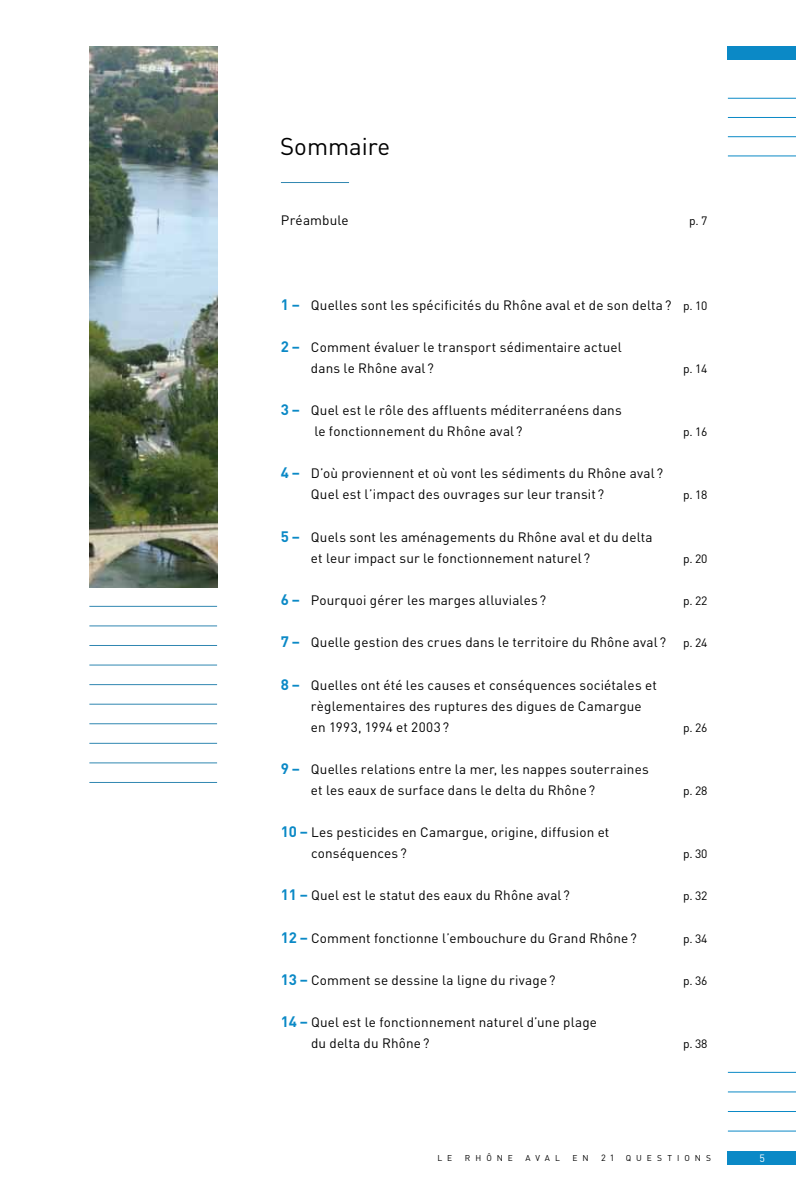
<style>
.page{position:relative;width:796px;height:1191px;background:#fff}
.page>*{position:absolute;margin:0;border:0;box-sizing:border-box;transform-origin:0 0}
.t1{font:24px "DIN Pro";color:#000}
.t2{font:13.5px/21px "DIN Pro";letter-spacing:.01em;color:#000}
.t3{font:12px "DIN Pro";letter-spacing:-.02em;color:#000}
.t4{font:10.5px "DIN Pro";color:#fff}
.t5{font:9px "DIN Pro";color:#000}
.t6{font:8.4px "DIN Pro";letter-spacing:.595em;color:#000}
.s1{font-weight:700;font-size:15px;color:#0b89c6}
.s2{font-size:12px}
</style>
<div class="page">
<div style="left:727px;top:1150px;width:68px;height:14px;background:#0b89c6"></div>
<hr style="left:727px;top:1072px;width:68px;height:1px;background:#0b89c6">
<hr style="left:727px;top:1091px;width:68px;height:1px;background:#0b89c6">
<hr style="left:727px;top:1111px;width:68px;height:1px;background:#0b89c6">
<hr style="left:727px;top:1130px;width:68px;height:1px;background:#0b89c6">
<div style="left:727px;top:46px;width:68px;height:14px;background:#0b89c6"></div>
<hr style="left:727px;top:98px;width:68px;height:1px;background:#0b89c6">
<hr style="left:727px;top:117px;width:68px;height:1px;background:#0b89c6">
<hr style="left:727px;top:136px;width:68px;height:1px;background:#0b89c6">
<hr style="left:727px;top:156px;width:68px;height:1px;background:#0b89c6">
<hr style="left:89px;top:606px;width:128px;height:1px;background:#3087b1">
<hr style="left:89px;top:625px;width:128px;height:1px;background:#3087b1">
<hr style="left:89px;top:645px;width:128px;height:1px;background:#3087b1">
<hr style="left:89px;top:664px;width:128px;height:1px;background:#3087b1">
<hr style="left:89px;top:684px;width:128px;height:1px;background:#3087b1">
<hr style="left:89px;top:704px;width:128px;height:1px;background:#3087b1">
<hr style="left:89px;top:723px;width:128px;height:1px;background:#3087b1">
<hr style="left:89px;top:743px;width:128px;height:1px;background:#3087b1">
<hr style="left:89px;top:762px;width:128px;height:1px;background:#3087b1">
<hr style="left:89px;top:782px;width:128px;height:1px;background:#3087b1">
<hr style="left:281px;top:182px;width:68px;height:1px;background:#3087b1">
<img style="left:89px;top:46px;width:128px;height:541px">
<h1 class="t1" style="left:280px;top:128px;width:111px">Sommaire</h1>
<p class="t2" style="left:281px;top:208px;width:69px">Préambule</p>
<p class="t3" style="left:688px;top:211px;width:20px">p. 7</p>
<p class="t2" style="left:281px;top:293px;width:428px"><span class="s1">1 –</span> Quelles sont les spécificités du Rhône aval et de son delta? <span class="s2">p. 10</span></p>
<p class="t2" style="left:311px;top:335px;width:312px;text-indent:-30px"><span class="s1">2 –</span> Comment évaluer le transport sédimentaire actuel dans le Rhône aval ?</p>
<p class="t3" style="left:682px;top:359px;width:26px">p. 14</p>
<p class="t2" style="left:314px;top:398px;width:309px;text-indent:-33px"><span class="s1">3 –</span> Quel est le rôle des affluents méditerranéens dans le fonctionnement du Rhône aval ?</p>
<p class="t2" style="left:311px;top:462px;width:353px;text-indent:-30px"><span class="s1">4 –</span> D’où proviennent et où vont les sédiments du Rhône aval ?<br>Quel est l’impact des ouvrages sur leur transit ?</p>
<p class="t2" style="left:311px;top:525px;width:343px;text-indent:-30px"><span class="s1">5 –</span> Quels sont les aménagements du Rhône aval et du delta et leur impact sur le fonctionnement naturel ?</p>
<p class="t3" style="left:682px;top:422px;width:26px">p. 16</p>
<p class="t3" style="left:682px;top:485px;width:26px">p. 18</p>
<p class="t3" style="left:682px;top:549px;width:26px">p. 20</p>
<p class="t2" style="left:281px;top:588px;width:267px"><span class="s1">6 –</span> Pourquoi gérer les marges alluviales ?</p>
<p class="t3" style="left:682px;top:591px;width:26px">p. 22</p>
<p class="t2" style="left:281px;top:630px;width:428px"><span class="s1">7 –</span> Quelle gestion des crues dans le territoire du Rhône aval ? <span class="s2">p. 24</span></p>
<p class="t2" style="left:311px;top:673px;width:347px;text-indent:-30px"><span class="s1">8 –</span> Quelles ont été les causes et conséquences sociétales et règlementaires des ruptures des digues de Camargue en 1993, 1994 et 2003?</p>
<p class="t3" style="left:682px;top:717px;width:26px">p. 26</p>
<p class="t2" style="left:311px;top:757px;width:339px;text-indent:-30px"><span class="s1">9 –</span> Quelles relations entre la mer, les nappes souterraines et les eaux de surface dans le delta du Rhône?</p>
<p class="t2" style="left:311px;top:820px;width:300px;text-indent:-30px"><span class="s1">10 –</span> Les pesticides en Camargue, origine, diffusion et conséquences ?</p>
<p class="t3" style="left:682px;top:781px;width:26px">p. 28</p>
<p class="t3" style="left:682px;top:844px;width:26px">p. 30</p>
<p class="t2" style="left:281px;top:883px;width:290px"><span class="s1">11 –</span> Quel est le statut des eaux du Rhône aval ?</p>
<p class="t3" style="left:682px;top:886px;width:26px">p. 32</p>
<p class="t2" style="left:281px;top:926px;width:357px"><span class="s1">12 –</span> Comment fonctionne l’embouchure du Grand Rhône?</p>
<p class="t3" style="left:682px;top:929px;width:26px">p. 34</p>
<p class="t2" style="left:281px;top:968px;width:276px"><span class="s1">13 –</span> Comment se dessine la ligne du rivage?</p>
<p class="t3" style="left:682px;top:971px;width:26px">p. 36</p>
<p class="t2" style="left:311px;top:1010px;width:287px;text-indent:-30px"><span class="s1">14 –</span> Quel est le fonctionnement naturel d’une plage du delta du Rhône?</p>
<p class="t3" style="left:682px;top:1034px;width:26px">p. 38</p>
<p class="t6" style="left:437px;top:1151px;width:16px">L E</p>
<p class="t6" style="left:464px;top:1151px;width:49px">RHÔNE</p>
<p class="t6" style="left:525px;top:1151px;width:36px">AVAL</p>
<p class="t6" style="left:572px;top:1151px;width:18px">E N</p>
<p class="t5" style="left:601px;top:1151px;width:15px">2 1</p>
<p class="t6" style="left:625px;top:1151px;width:87px">QUESTIONS</p>
<p class="t4" style="left:759px;top:1149px;width:7px">5</p>
</div>
